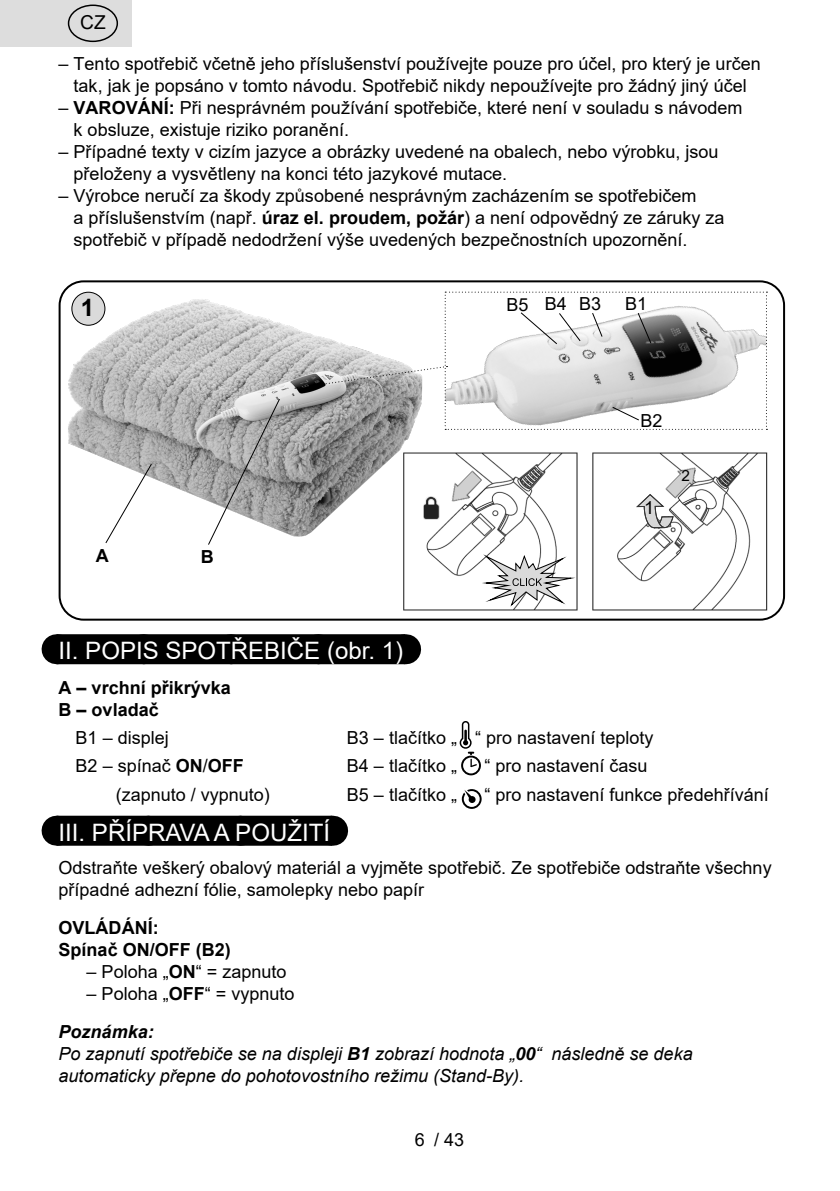
<style>
.page{position:relative;width:840px;height:1191px;background:#fff}
.page>*{position:absolute;margin:0;border:0;box-sizing:border-box;transform-origin:0 0}
.Grafický_nadpis_ETA{font:24px "Arial";color:#fff}
.Normální{font:700 24px "Arial";color:#000}
.t1{font:19.2px "Arial";color:#000}
.Odrážky_puntik{font:18px/22px "Arial";color:#000}
._3_Text{font:18px/22px "Arial";color:#000}
._3_Text-2{font:italic 18px/22px "Arial";color:#000}
.Odrážky_pomlčky{font:18px "Arial";color:#000}
._3_Text-3{font:700 18px "Arial";color:#000}
.Normální-2{font:700 18px "Arial";color:#000}
._3_Text-4{font:italic 700 18px "Arial";color:#000}
._3_Text-5{font:15.4px "Arial";color:#000}
.s1{font-weight:700}
</style>
<div class="page">
<div style="left:57px;top:634px;width:348px;height:30px;background:#000"></div>
<svg style="left:144px;top:634px;width:217px;height:1px"></svg>
<hr style="left:405px;top:634px;width:1px;height:30px;background:#000">
<div style="left:57px;top:815px;width:275px;height:30px;background:#000"></div>
<svg style="left:148px;top:815px;width:138px;height:1px"></svg>
<hr style="left:332px;top:815px;width:1px;height:30px;background:#000">
<img style="left:403px;top:452px;width:365px;height:159px">
<img style="left:68px;top:299px;width:355px;height:237px">
<svg style="left:104px;top:463px;width:49px;height:81px"></svg>
<svg style="left:207px;top:398px;width:74px;height:147px"></svg>
<svg style="left:295px;top:292px;width:472px;height:138px"></svg>
<img style="left:421px;top:492px;width:23px;height:32px">
<svg style="left:481px;top:554px;width:94px;height:54px"></svg>
<svg style="left:636px;top:494px;width:37px;height:34px"></svg>
<img style="left:656px;top:453px;width:50px;height:51px">
<img style="left:437px;top:461px;width:50px;height:51px">
<div style="left:59px;top:280px;width:725px;height:340px;border:2px solid #000;border-radius:24px"></div>
<div style="left:72px;top:292px;width:33px;height:33px;background:#dadada;border-radius:50%"></div>
<div style="left:71px;top:292px;width:34px;height:34px;border:1px solid #000;border-radius:50%"></div>
<svg style="left:459px;top:721px;width:21px;height:54px"></svg>
<svg style="left:461px;top:789px;width:20px;height:20px"></svg>
<div style="left:0;top:0;width:131px;height:47px;background:#ddd"></div>
<div style="left:68px;top:5px;width:50px;height:37px;border:1px solid #000;border-radius:50%"></div>
<p class="t1" style="left:80px;top:9px;width:27px">CZ</p>
<p class="Odrážky_puntik" style="left:59px;top:52px;width:703px;text-align:center">– Tento spotřebič včetně jeho příslušenství používejte pouze pro účel, pro který je určen tak, jak je popsáno v tomto návodu. Spotřebič nikdy nepoužívejte pro žádný jiný účel</p>
<p class="Odrážky_puntik" style="left:74px;top:96px;width:670px;text-indent:-15px">– <span class="s1">VAROVÁNÍ:</span> Při nesprávném používání spotřebiče, které není v souladu s návodem k obsluze, existuje riziko poranění.</p>
<p class="Odrážky_puntik" style="left:74px;top:140px;width:646px;text-indent:-15px">– Případné texty v cizím jazyce a obrázky uvedené na obalech, nebo výrobku, jsou přeloženy a vysvětleny na konci této jazykové mutace.</p>
<p class="Odrážky_puntik" style="left:74px;top:184px;width:652px;text-indent:-15px">– Výrobce neručí za škody způsobené nesprávným zacházením se spotřebičem<br>a příslušenstvím (např. <span class="s1">úraz el. proudem, požár</span>) a není odpovědný ze záruky za spotřebič v případě nedodržení výše uvedených bezpečnostních upozornění.</p>
<p class="Normální" style="left:81px;top:291px;width:15px">1</p>
<p class="_3_Text-3" style="left:96px;top:543px;width:14px">A</p>
<p class="_3_Text-3" style="left:201px;top:544px;width:14px">B</p>
<p class="_3_Text" style="left:506px;top:293px;width:24px">B5</p>
<p class="_3_Text" style="left:544px;top:293px;width:24px">B4</p>
<p class="_3_Text" style="left:579px;top:293px;width:24px">B3</p>
<p class="_3_Text" style="left:624px;top:293px;width:24px">B1</p>
<p class="_3_Text" style="left:640px;top:409px;width:24px">B2</p>
<p class="_3_Text" style="left:644px;top:496px;width:12px">1</p>
<p class="_3_Text-5" style="left:681px;top:464px;width:10px">2</p>
<p class="Grafický_nadpis_ETA" style="left:59px;top:634px;width:346px">II. POPIS SPOTŘEBIČE (obr. 1)</p>
<p class="Normální-2" style="left:59px;top:675px;width:174px">A – vrchní přikrývka</p>
<p class="_3_Text-3" style="left:59px;top:697px;width:102px">B – ovladač</p>
<p class="_3_Text" style="left:76px;top:726px;width:95px">B1 – displej</p>
<p class="_3_Text" style="left:347px;top:726px;width:308px">B3 – tlačítko „ “ pro nastavení teploty</p>
<p class="_3_Text" style="left:76px;top:754px;width:170px">B2 – spínač <span class="s1">ON</span>/<span class="s1">OFF</span></p>
<p class="_3_Text" style="left:347px;top:754px;width:112px">B4 – tlačítko „</p>
<p class="_3_Text" style="left:484px;top:754px;width:165px">“ pro nastavení času</p>
<p class="_3_Text" style="left:116px;top:783px;width:156px">(zapnuto / vypnuto)</p>
<p class="_3_Text" style="left:347px;top:783px;width:112px">B5 – tlačítko „</p>
<p class="_3_Text" style="left:484px;top:783px;width:286px">“ pro nastavení funkce předehřívání</p>
<p class="Grafický_nadpis_ETA" style="left:59px;top:816px;width:273px">III. PŘÍPRAVA A POUŽITÍ</p>
<p class="_3_Text" style="left:59px;top:857px;width:714px">Odstraňte veškerý obalový materiál a vyjměte spotřebič. Ze spotřebiče odstraňte všechny případné adhezní fólie, samolepky nebo papír</p>
<p class="_3_Text-3" style="left:59px;top:915px;width:101px">OVLÁDÁNÍ:</p>
<p class="_3_Text-3" style="left:59px;top:937px;width:174px">Spínač ON/OFF (B2)</p>
<p class="Odrážky_pomlčky" style="left:87px;top:959px;width:201px">– Poloha „<span class="s1">ON</span>“ = zapnuto</p>
<p class="Odrážky_pomlčky" style="left:87px;top:981px;width:209px">– Poloha „<span class="s1">OFF</span>“ = vypnuto</p>
<p class="_3_Text-4" style="left:59px;top:1020px;width:97px">Poznámka:</p>
<p class="_3_Text-2" style="left:59px;top:1043px;width:635px">Po zapnutí spotřebiče se na displeji <span class="s1">B1</span> zobrazí hodnota „<span class="s1">00</span>“ následně se deka automaticky přepne do pohotovostního režimu (Stand-By).</p>
<p class="Odrážky_puntik" style="left:415px;top:1128px;width:12px">6</p>
<p class="Odrážky_puntik" style="left:434px;top:1128px;width:32px">/ 43</p>
</div>
